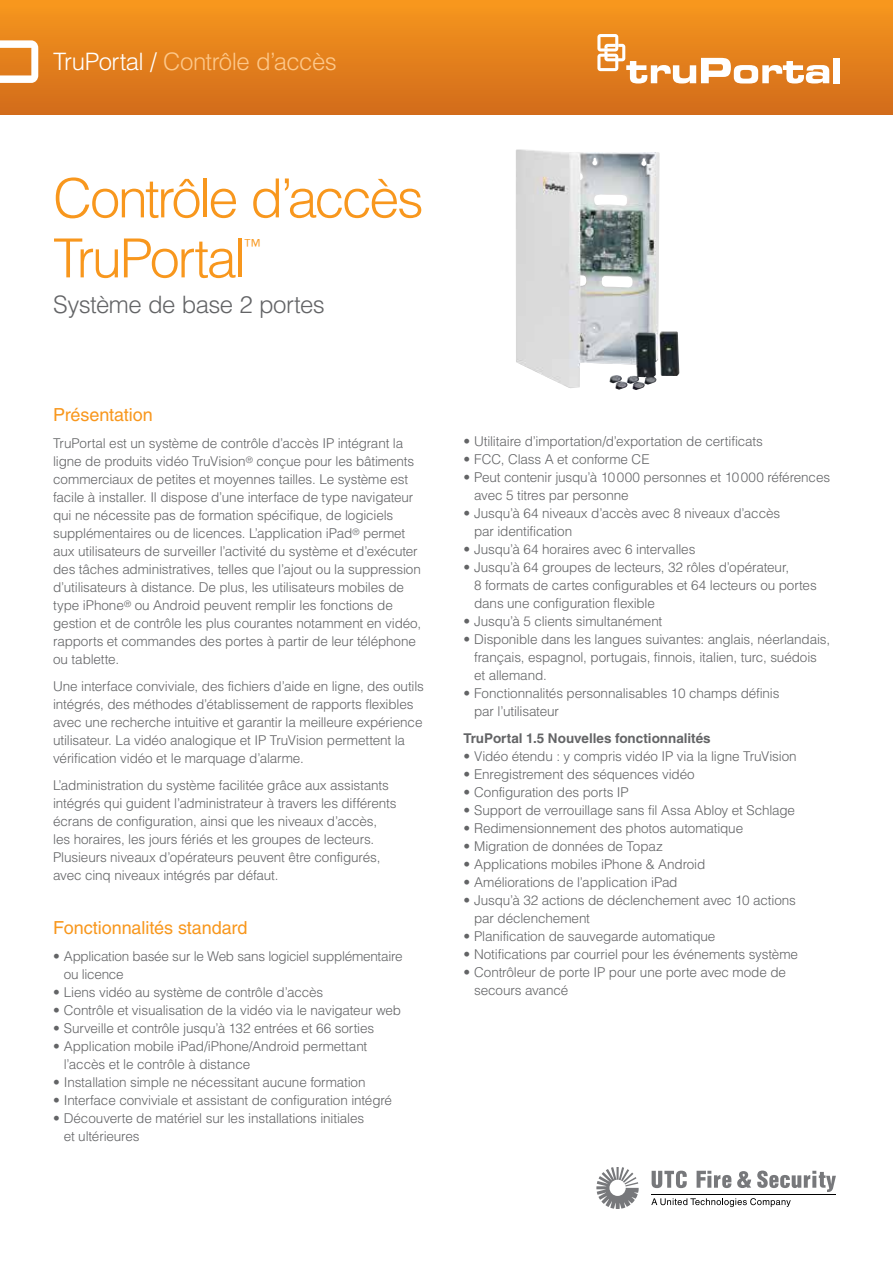
<style>
.page{position:relative;width:893px;height:1263px;background:#fff}
.page>*{position:absolute;margin:0;border:0;box-sizing:border-box;transform-origin:0 0}
.t1{font:300 54px/60px "Helvetica LT Std";letter-spacing:-.05em;color:#f8971d}
.t2{font:300 24px "Helvetica LT Std";letter-spacing:-.025em;color:#fdc88a}
.t3{font:300 24px "Helvetica LT Std";letter-spacing:-.02em;color:#636466}
.t4{font:18px "Helvetica LT Std";letter-spacing:-.005em;color:#f8971d}
.t5{font:300 18px "Helvetica LT Std";color:#f8971d}
.t6{font:300 13.5px/18px "Helvetica LT Std";letter-spacing:-.01em;color:#636466}
.t7{font:700 13.5px "Helvetica LT Std";color:#636466}
.s1{color:#fff}
</style>
<div class="page">
<div style="left:0;top:0;width:893px;height:115px;background:linear-gradient(to bottom,#f7981d,#d16b1b)"></div>
<svg style="left:0;top:40px;width:38px;height:43px"></svg>
<svg style="left:597px;top:34px;width:232px;height:50px"></svg>
<div style="left:833px;top:58px;width:7px;height:25px;background:#fff"></div>
<img style="left:516px;top:149px;width:163px;height:241px">
<hr style="left:652px;top:1195px;width:184px;height:1px;background:#000">
<svg style="left:651px;top:1198px;width:140px;height:9px"></svg>
<svg style="left:596px;top:1167px;width:43px;height:42px"></svg>
<svg style="left:652px;top:1171px;width:35px;height:17px"></svg>
<svg style="left:697px;top:1171px;width:34px;height:17px"></svg>
<svg style="left:737px;top:1171px;width:14px;height:17px"></svg>
<svg style="left:757px;top:1170px;width:79px;height:22px"></svg>
<h2 class="t2" style="left:53px;top:47px;width:285px"><span class="s1">TruPortal /</span> Contrôle d’accès</h2>
<h1 class="t1" style="left:53px;top:168px;width:372px">Contrôle d’accès<br>TruPortal</h1>
<h3 class="t5" style="left:244px;top:234px;width:18px">™</h3>
<h2 class="t3" style="left:53px;top:290px;width:273px">Système de base 2 portes</h2>
<h3 class="t4" style="left:53px;top:404px;width:101px">Présentation</h3>
<p class="t6" style="left:53px;top:434px;width:370px">TruPortal est un système de contrôle d’accès IP intégrant la ligne de produits vidéo TruVision<sup>®</sup> conçue pour les bâtiments commerciaux de petites et moyennes tailles. Le système est facile à installer. Il dispose d’une interface de type navigateur qui ne nécessite pas de formation spécifique, de logiciels supplémentaires ou de licences. L’application iPad<sup>®</sup> permet aux utilisateurs de surveiller l’activité du système et d’exécuter des tâches administratives, telles que l’ajout ou la suppression d’utilisateurs à distance. De plus, les utilisateurs mobiles de type iPhone<sup>®</sup> ou Android peuvent remplir les fonctions de gestion et de contrôle les plus courantes notamment en vidéo, rapports et commandes des portes à partir de leur téléphone ou tablette.</p>
<p class="t6" style="left:53px;top:677px;width:372px">Une interface conviviale, des fichiers d’aide en ligne, des outils intégrés, des méthodes d’établissement de rapports flexibles avec une recherche intuitive et garantir la meilleure expérience utilisateur. La vidéo analogique et IP TruVision permettent la vérification vidéo et le marquage d’alarme.</p>
<p class="t6" style="left:53px;top:776px;width:345px">L’administration du système facilitée grâce aux assistants intégrés qui guident l’administrateur à travers les différents écrans de configuration, ainsi que les niveaux d’accès, les horaires, les jours fériés et les groupes de lecteurs.<br>Plusieurs niveaux d’opérateurs peuvent être configurés, avec cinq niveaux intégrés par défaut.</p>
<h3 class="t4" style="left:53px;top:917px;width:196px">Fonctionnalités standard</h3>
<p class="t6" style="left:64px;top:947px;width:340px;text-indent:-11px">• Application basée sur le Web sans logiciel supplémentaire ou licence</p>
<p class="t6" style="left:53px;top:983px;width:272px">• Liens vidéo au système de contrôle d’accès</p>
<p class="t6" style="left:53px;top:1001px;width:349px">• Contrôle et visualisation de la vidéo via le navigateur web</p>
<p class="t6" style="left:53px;top:1019px;width:323px">• Surveille et contrôle jusqu’à 132 entrées et 66 sorties</p>
<p class="t6" style="left:64px;top:1037px;width:305px;text-indent:-11px">• Application mobile iPad/iPhone/Android permettant l’accès et le contrôle à distance</p>
<p class="t6" style="left:53px;top:1073px;width:314px">• Installation simple ne nécessitant aucune formation</p>
<p class="t6" style="left:53px;top:1091px;width:340px">• Interface conviviale et assistant de configuration intégré</p>
<p class="t6" style="left:64px;top:1109px;width:302px;text-indent:-11px">• Découverte de matériel sur les installations initiales et ultérieures</p>
<p class="t6" style="left:463px;top:432px;width:301px">• Utilitaire d’importation/d’exportation de certificats</p>
<p class="t6" style="left:463px;top:450px;width:188px">• FCC, Class A et conforme CE</p>
<p class="t6" style="left:474px;top:468px;width:358px;text-indent:-11px">• Peut contenir jusqu’à 10000 personnes et 10000 références avec 5 titres par personne</p>
<p class="t6" style="left:474px;top:504px;width:308px;text-indent:-11px">• Jusqu’à 64 niveaux d’accès avec 8 niveaux d’accès par identification</p>
<p class="t6" style="left:463px;top:540px;width:233px">• Jusqu’à 64 horaires avec 6 intervalles</p>
<p class="t6" style="left:474px;top:558px;width:344px;text-indent:-11px">• Jusqu’à 64 groupes de lecteurs, 32 rôles d’opérateur,<br>8 formats de cartes configurables et 64 lecteurs ou portes dans une configuration flexible</p>
<p class="t6" style="left:463px;top:612px;width:200px">• Jusqu’à 5 clients simultanément</p>
<p class="t6" style="left:474px;top:630px;width:358px;text-indent:-11px">• Disponible dans les langues suivantes: anglais, néerlandais, français, espagnol, portugais, finnois, italien, turc, suédois et allemand.</p>
<p class="t6" style="left:474px;top:684px;width:307px;text-indent:-11px">• Fonctionnalités personnalisables 10 champs définis par l’utilisateur</p>
<p class="t7" style="left:463px;top:730px;width:249px">TruPortal 1.5 Nouvelles fonctionnalités</p>
<p class="t6" style="left:463px;top:747px;width:335px">• Vidéo étendu : y compris vidéo IP via la ligne TruVision</p>
<p class="t6" style="left:463px;top:765px;width:233px">• Enregistrement des séquences vidéo</p>
<p class="t6" style="left:463px;top:783px;width:167px">• Configuration des ports IP</p>
<p class="t6" style="left:463px;top:801px;width:333px">• Support de verrouillage sans fil Assa Abloy et Schlage</p>
<p class="t6" style="left:463px;top:819px;width:281px">• Redimensionnement des photos automatique</p>
<p class="t6" style="left:463px;top:837px;width:201px">• Migration de données de Topaz</p>
<p class="t6" style="left:463px;top:855px;width:243px">• Applications mobiles iPhone &amp; Android</p>
<p class="t6" style="left:463px;top:873px;width:216px">• Améliorations de l’application iPad</p>
<p class="t6" style="left:474px;top:891px;width:323px;text-indent:-11px">• Jusqu’à 32 actions de déclenchement avec 10 actions par déclenchement</p>
<p class="t6" style="left:463px;top:927px;width:253px">• Planification de sauvegarde automatique</p>
<p class="t6" style="left:463px;top:945px;width:336px">• Notifications par courriel pour les événements système</p>
<p class="t6" style="left:474px;top:963px;width:313px;text-indent:-11px">• Contrôleur de porte IP pour une porte avec mode de secours avancé</p>
</div>
